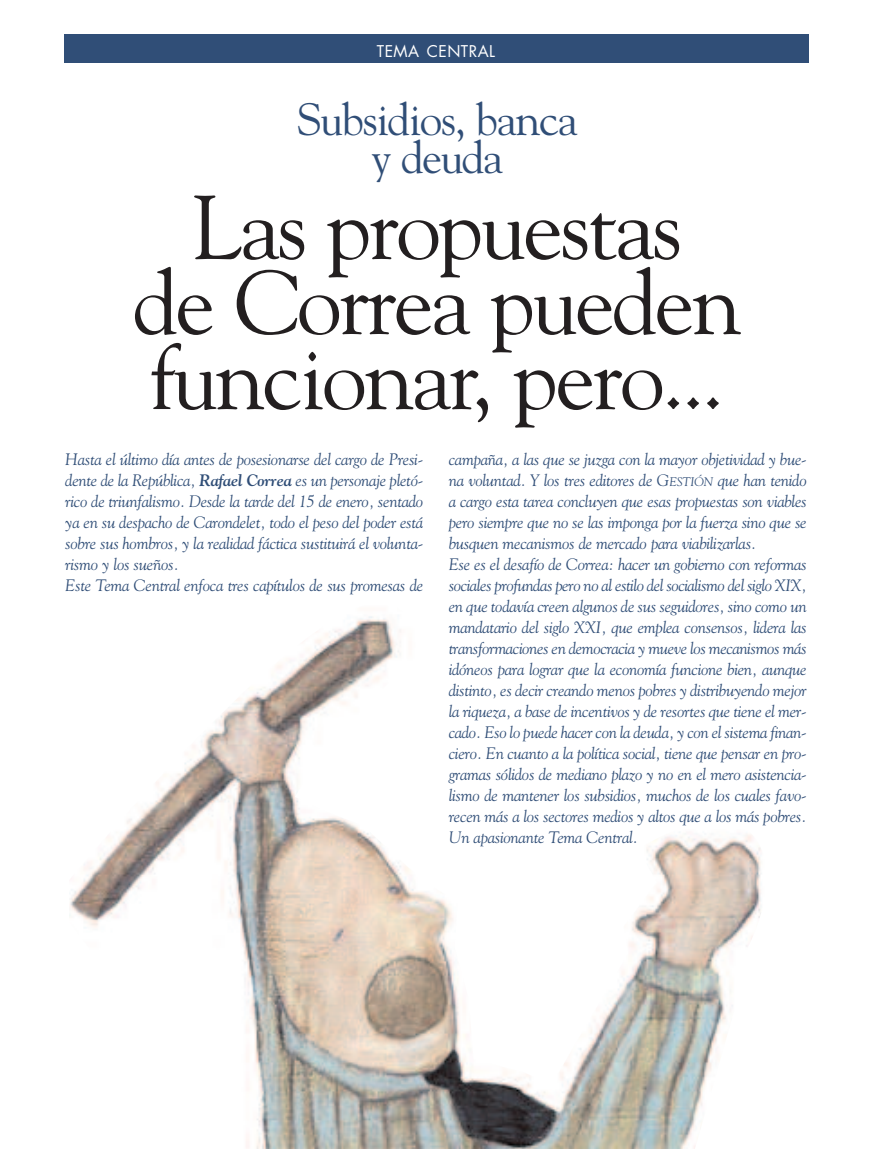
<style>
.page{position:relative;width:872px;height:1149px;background:#fff}
.page>*{position:absolute;margin:0;border:0;box-sizing:border-box;transform-origin:0 0}
.t1{font:90px/75px "Goudy";letter-spacing:-.03em;color:#231f20;text-align:center}
.t2{font:45px/37.5px "Goudy";letter-spacing:-.03em;color:#304e77;text-align:center}
.t3{font:italic 16.5px/21px "Goudy";letter-spacing:-.015em;color:#304e77}
.t4{font:15.75px "Futura";letter-spacing:.025em;color:#fff}
.s1{font-weight:700}
.s2{font-size:12.3px}
</style>
<div class="page">
<div style="left:64px;top:34px;width:744px;height:29px;background:#304e77"></div>
<img style="left:70px;top:616px;width:691px;height:532px">
<p class="t4" style="left:377px;top:44px;width:120px">TEMA CENTRAL</p>
<h2 class="t2" style="left:297px;top:101px;width:282px">Subsidios, banca y deuda</h2>
<h1 class="t1" style="left:133px;top:190px;width:610px">Las propuestas<br>de Correa pueden funcionar, pero...</h1>
<p class="t3" style="left:65px;top:448px;width:359px">Hasta el último día antes de posesionarse del cargo de Presi&shy;dente de la República, <span class="s1">Rafael Correa</span> es un personaje pletó&shy;rico de triunfalismo. Desde la tarde del 15 de enero, sentado ya en su despacho de Carondelet, todo el peso del poder está sobre sus hombros, y la realidad fáctica sustituirá el volunta&shy;rismo y los sueños.<br>Este Tema Central enfoca tres capítulos de sus promesas de</p>
<p class="t3" style="left:449px;top:448px;width:359px">campaña, a las que se juzga con la mayor objetividad y bue&shy;na voluntad. Y los tres editores de G<span class="s2">ESTIÓN</span> que han tenido a cargo esta tarea concluyen que esas propuestas son viables pero siempre que no se las imponga por la fuerza sino que se busquen mecanismos de mercado para viabilizarlas.<br>Ese es el desafío de Correa: hacer un gobierno con reformas sociales profundas pero no al estilo del socialismo del siglo XIX, en que todavía creen algunos de sus seguidores, sino como un mandatario del siglo XXI, que emplea consensos, lidera las transformaciones en democracia y mueve los mecanismos más idóneos para lograr que la economía funcione bien, aunque distinto, es decir creando menos pobres y distribuyendo mejor la riqueza, a base de incentivos y de resortes que tiene el mer&shy;cado. Eso lo puede hacer con la deuda, y con el sistema finan&shy;ciero. En cuanto a la política social, tiene que pensar en pro&shy;gramas sólidos de mediano plazo y no en el mero asistencia&shy;lismo de mantener los subsidios, muchos de los cuales favo&shy;recen más a los sectores medios y altos que a los más pobres.<br>Un apasionante Tema Central.</p>
</div>
